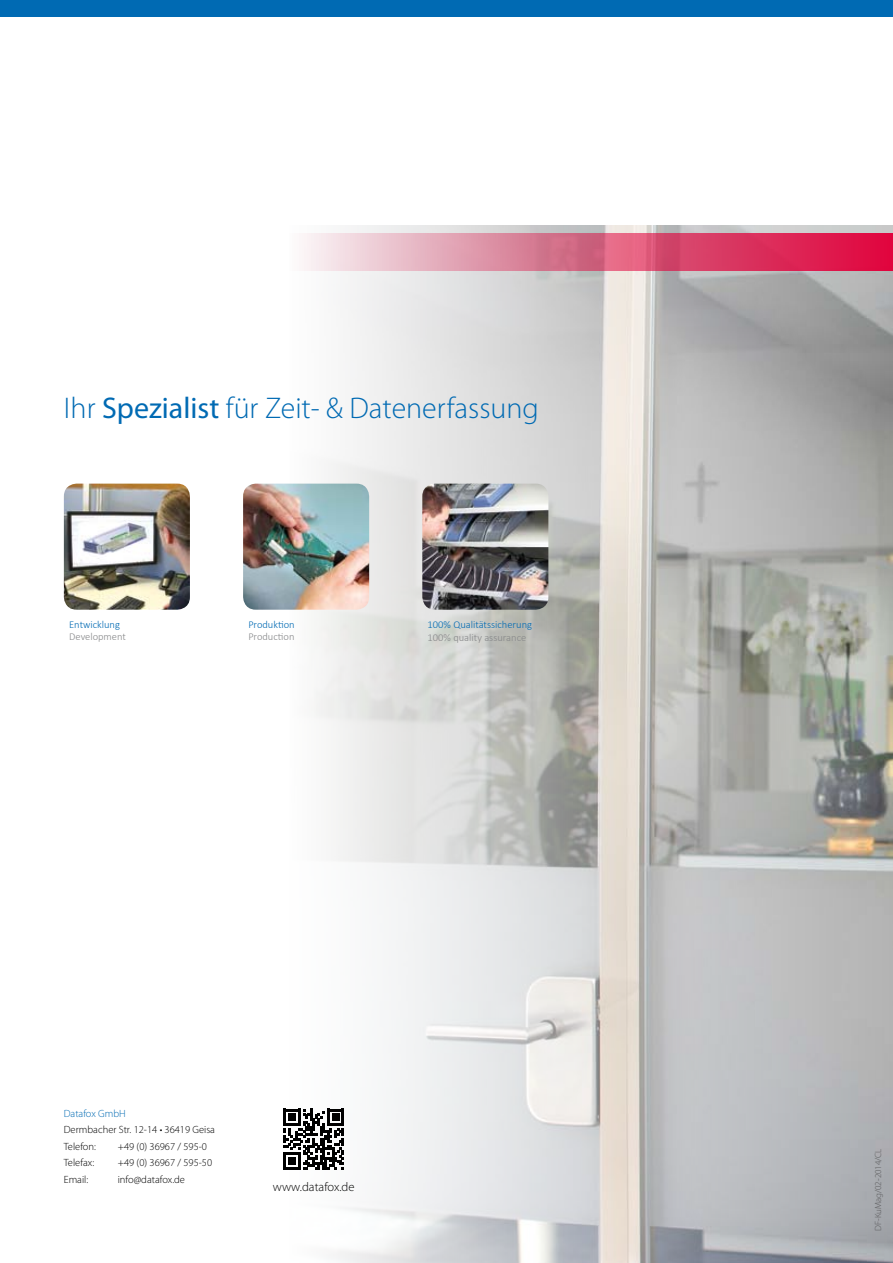
<style>
.page{position:relative;width:893px;height:1263px;background:#fff}
.page>*{position:absolute;margin:0;border:0;box-sizing:border-box;transform-origin:0 0}
.t1{font:300 30px "Myriad Pro";color:#006ab3}
.t2{font:300 12.6px "Myriad Pro";color:#000}
.t3{font:300 10.5px/16.5px "Myriad Pro";color:#000}
.t4{font:300 10.5px "Calibri";color:#006ab3}
.t5{font:300 10.5px "Calibri";color:#87888a}
.t6{font:300 10.5px "Myriad Pro";color:#006ab3}
.t7{font:300 9px "Myriad Pro";color:#58585a}
.s1{font-weight:400}
</style>
<div class="page">
<div style="left:0;top:0;width:893px;height:17px;background:#006ab3"></div>
<img style="left:289px;top:225px;width:604px;height:1038px">
<svg style="left:283px;top:1109px;width:61px;height:60px"></svg>
<svg style="left:289px;top:233px;width:604px;height:38px;background:#df708d"></svg>
<img style="left:64px;top:484px;width:126px;height:126px">
<img style="left:243px;top:484px;width:126px;height:126px">
<img style="left:422px;top:484px;width:126px;height:126px">
<h1 class="t1" style="left:64px;top:390px;width:476px">Ihr <span class="s1">Spezialist</span> für Zeit- &amp; Datenerfassung</h1>
<p class="t4" style="left:69px;top:618px;width:52px">Entwicklung</p>
<p class="t5" style="left:69px;top:630px;width:58px">Development</p>
<p class="t4" style="left:248px;top:618px;width:48px">Produktion</p>
<p class="t5" style="left:248px;top:630px;width:48px">Production</p>
<p class="t4" style="left:428px;top:618px;width:106px">100% Qualitätssicherung</p>
<p class="t5" style="left:428px;top:631px;width:100px">100% quality assurance</p>
<p class="t6" style="left:64px;top:1107px;width:64px">Datafox GmbH</p>
<p class="t3" style="left:64px;top:1121px;width:153px">Dermbacher Str. 12-14 • 36419 Geisa<br>Telefon:</p>
<p class="t3" style="left:118px;top:1138px;width:91px">+49 (0) 36967 / 595-0</p>
<p class="t3" style="left:64px;top:1154px;width:32px">Telefax:</p>
<p class="t3" style="left:118px;top:1154px;width:96px">+49 (0) 36967 / 595-50</p>
<p class="t3" style="left:64px;top:1171px;width:26px">Email:</p>
<p class="t3" style="left:118px;top:1171px;width:69px">info@datafox.de</p>
<p class="t2" style="left:273px;top:1179px;width:83px">www.datafox.de</p>
<p class="t7" style="left:873px;top:1231px;width:84px;rotate:-90deg">DF-KuMag/02-2014/CL</p>
</div>
